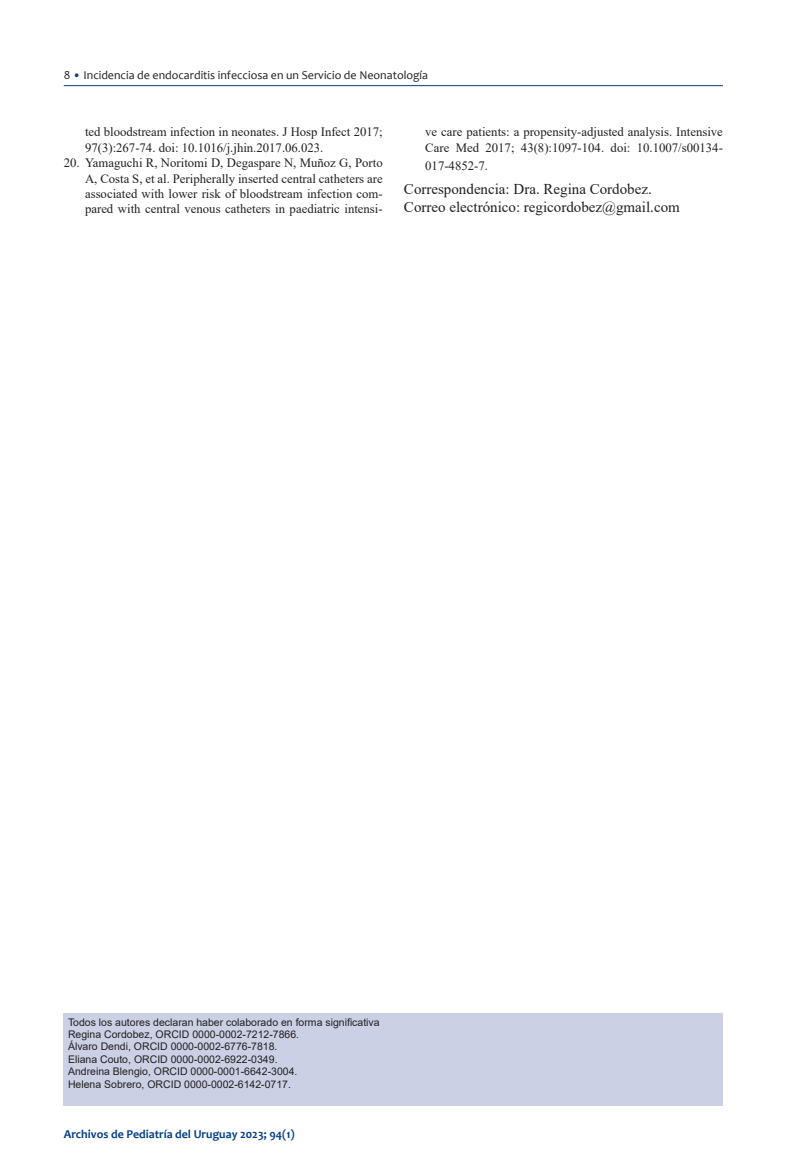
<style>
.page{position:relative;width:808px;height:1170px;background:#fff}
.page>*{position:absolute;margin:0;border:0;box-sizing:border-box;transform-origin:0 0}
.primer{font:15px/18px "Times New Roman";color:#231f20}
.bib{font:12.75px/15.3px "Times New Roman";color:#231f20}
.t1{font:12px "Candara";color:#231f20}
.t2{font:700 12px "Candara";color:#033e84}
.nota_al_pie{font:10.5px "Arial";color:#231f20}
.s1{color:#033e84}
</style>
<div class="page">
<hr style="left:64px;top:85px;width:659px;height:1px;background:#033e84">
<div style="left:64px;top:1013px;width:659px;height:93px;background:#ccd0e5"></div>
<p class="t1" style="left:64px;top:67px;width:366px">8 <span class="s1">•</span> Incidencia de endocarditis infecciosa en un Servicio de Neonatología</p>
<p class="bib" style="left:85px;top:124px;width:299px">ted bloodstream infection in neonates. J Hosp Infect 2017;<br>97(3):267-74. doi: 10.1016/j.jhin.2017.06.023.</p>
<p class="bib" style="left:85px;top:155px;width:299px;text-align:justify;text-indent:-21px">20. Yamaguchi R, Noritomi D, Degaspare N, Muñoz G, Porto A, Costa S, et al. Peripherally inserted central catheters are associated with lower risk of bloodstream infection com&shy;pared with central venous catheters in paediatric intensi-</p>
<p class="bib" style="left:425px;top:124px;width:299px">ve care patients: a propensity-adjusted analysis. Intensive<br>Care Med 2017; 43(8):1097-104. doi: 10.1007/s00134-</p>
<p class="bib" style="left:425px;top:157px;width:64px">017-4852-7.</p>
<p class="primer" style="left:404px;top:180px;width:277px">Correspondencia: Dra. Regina Cordobez.<br>Correo electrónico: regicordobez@gmail.com</p>
<p class="nota_al_pie" style="left:68px;top:1014px;width:313px">Todos los autores declaran haber colaborado en forma significativa</p>
<p class="nota_al_pie" style="left:68px;top:1026px;width:233px">Regina Cordobez, ORCID 0000-0002-7212-7866.</p>
<p class="nota_al_pie" style="left:68px;top:1039px;width:211px">Álvaro Dendi, ORCID 0000-0002-6776-7818.</p>
<p class="nota_al_pie" style="left:68px;top:1051px;width:211px">Eliana Couto, ORCID 0000-0002-6922-0349.</p>
<p class="nota_al_pie" style="left:68px;top:1064px;width:231px">Andreina Blengio, ORCID 0000-0001-6642-3004.</p>
<p class="nota_al_pie" style="left:68px;top:1076px;width:224px">Helena Sobrero, ORCID 0000-0002-6142-0717.</p>
<p class="t2" style="left:64px;top:1126px;width:232px">Archivos de Pediatría del Uruguay 2023; 94(1)</p>
</div>
